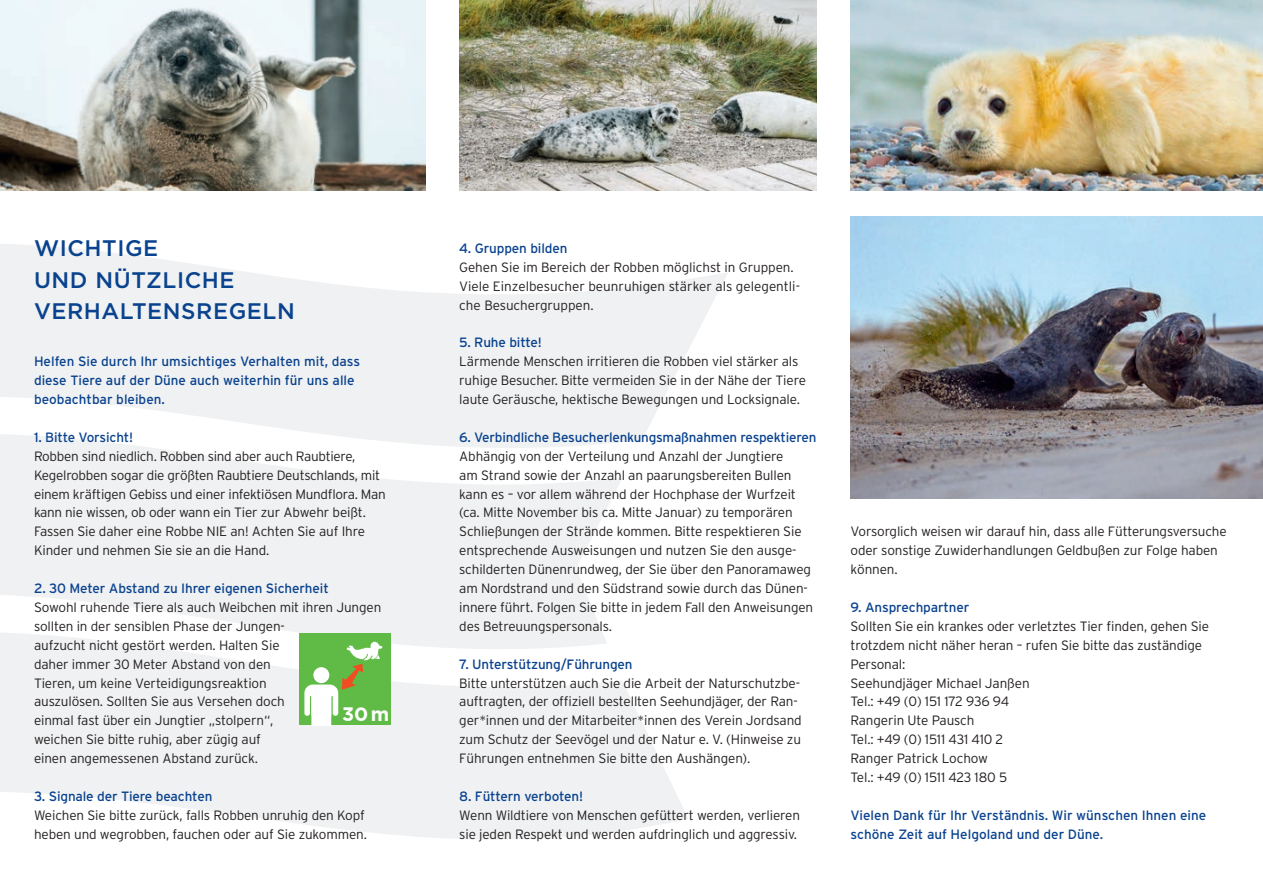
<style>
.page{position:relative;width:1263px;height:893px;background:#fff}
.page>*{position:absolute;margin:0;border:0;box-sizing:border-box;transform-origin:0 0}
.t1{font:500 22.5px/31.5px "Gotham";letter-spacing:.025em;color:#09428e}
.t2{font:700 19.5px "Gotham";color:#fff}
.t3{font:300 13.5px/18.9px "Interstate";letter-spacing:-.01em;color:#231f20}
.t4{font:13.5px/18.9px "Interstate";letter-spacing:-.01em;color:#09428e}
</style>
<div class="page">
<svg style="left:0;top:244px;width:728px;height:198px;fill:#f0f1f2"></svg>
<svg style="left:0;top:399px;width:623px;height:191px;fill:#f0f1f2"></svg>
<svg style="left:0;top:590px;width:688px;height:249px;fill:#f0f1f2"></svg>
<img style="left:0;top:0;width:425px;height:190px">
<img style="left:850px;top:216px;width:413px;height:282px">
<img style="left:459px;top:0;width:357px;height:190px">
<img style="left:850px;top:0;width:413px;height:190px">
<div style="left:299px;top:633px;width:92px;height:92px;background:#60bb46"></div>
<svg style="left:304px;top:641px;width:79px;height:84px"></svg>
<h1 class="t1" style="left:34px;top:232px;width:262px">WICHTIGE<br>UND NÜTZLICHE<br>VERHALTENSREGELN</h1>
<p class="t4" style="left:34px;top:352px;width:328px">Helfen Sie durch Ihr umsichtiges Verhalten mit, dass diese Tiere auf der Düne auch weiterhin für uns alle beobachtbar bleiben.</p>
<p class="t4" style="left:34px;top:427px;width:101px">1. Bitte Vorsicht!</p>
<p class="t3" style="left:34px;top:446px;width:353px">Robben sind niedlich. Robben sind aber auch Raubtiere, Kegelrobben sogar die größten Raubtiere Deutschlands, mit einem kräftigen Gebiss und einer infektiösen Mundflora. Man kann nie wissen, ob oder wann ein Tier zur Abwehr beißt.<br>Fassen Sie daher eine Robbe NIE an! Achten Sie auf Ihre Kinder und nehmen Sie sie an die Hand.</p>
<p class="t4" style="left:34px;top:579px;width:296px">2. 30 Meter Abstand zu Ihrer eigenen Sicherheit</p>
<p class="t3" style="left:34px;top:598px;width:349px">Sowohl ruhende Tiere als auch Weibchen mit ihren Jungen sollten in der sensiblen Phase der Jungen-<br>aufzucht nicht gestört werden. Halten Sie<br>daher immer 30 Meter Abstand von den<br>Tieren, um keine Verteidigungsreaktion<br>auszulösen. Sollten Sie aus Versehen doch<br>einmal fast über ein Jungtier „stolpern“,<br>weichen Sie bitte ruhig, aber zügig auf<br>einen angemessenen Abstand zurück.</p>
<p class="t4" style="left:34px;top:787px;width:180px">3. Signale der Tiere beachten</p>
<p class="t3" style="left:34px;top:805px;width:334px">Weichen Sie bitte zurück, falls Robben unruhig den Kopf heben und wegrobben, fauchen oder auf Sie zukommen.</p>
<h2 class="t2" style="left:342px;top:703px;width:49px">30m</h2>
<p class="t4" style="left:459px;top:238px;width:110px">4. Gruppen bilden</p>
<p class="t3" style="left:459px;top:257px;width:342px">Gehen Sie im Bereich der Robben möglichst in Gruppen.<br>Viele Einzelbesucher beunruhigen stärker als gelegentli&shy;che Besuchergruppen.</p>
<p class="t4" style="left:459px;top:333px;width:84px">5. Ruhe bitte!</p>
<p class="t3" style="left:459px;top:352px;width:348px">Lärmende Menschen irritieren die Robben viel stärker als ruhige Besucher. Bitte vermeiden Sie in der Nähe der Tiere laute Geräusche, hektische Bewegungen und Locksignale.</p>
<p class="t4" style="left:459px;top:427px;width:359px">6. Verbindliche Besucherlenkungsmaßnahmen respektieren</p>
<p class="t3" style="left:459px;top:446px;width:355px">Abhängig von der Verteilung und Anzahl der Jungtiere<br>am Strand sowie der Anzahl an paarungsbereiten Bullen kann es – vor allem während der Hochphase der Wurfzeit (ca. -Mitte November bis ca. Mitte Januar) zu temporären Schließungen der Strände kommen. Bitte respektieren Sie entsprechende Ausweisungen und nutzen Sie den ausge&shy;schilderten Dünenrundweg, der Sie über den Panoramaweg am Nordstrand und den Südstrand sowie durch das Dünen&shy;innere führt. Folgen Sie bitte in jedem Fall den Anweisungen des Betreuungspersonals.</p>
<p class="t4" style="left:459px;top:654px;width:175px">7. Unterstützung/Führungen</p>
<p class="t3" style="left:459px;top:673px;width:344px">Bitte unterstützen auch Sie die Arbeit der Naturschutzbe&shy;auftragten, der offiziell bestellten Seehundjäger, der Ran&shy;ger*innen und der Mitarbeiter*innen des Verein Jordsand zum Schutz der Seevögel und der Natur e. V. (Hinweise zu Führungen entnehmen Sie bitte den Aushängen).</p>
<p class="t4" style="left:459px;top:787px;width:125px">8. Füttern verboten!</p>
<p class="t3" style="left:459px;top:805px;width:342px">Wenn Wildtiere von Menschen gefüttert werden, verlieren sie jeden Respekt und werden aufdringlich und aggressiv.</p>
<p class="t3" style="left:850px;top:522px;width:378px">Vorsorglich weisen wir darauf hin, dass alle Fütterungsversuche oder sonstige Zuwiderhandlungen Geldbußen zur Folge haben können.</p>
<p class="t4" style="left:850px;top:598px;width:121px">9. Ansprechpartner</p>
<p class="t3" style="left:850px;top:616px;width:360px">Sollten Sie ein krankes oder verletztes Tier finden, gehen Sie trotzdem nicht näher heran – rufen Sie bitte das zuständige<br>Personal:<br>Seehundjäger Michael Janßen<br>Tel.: +49 (0) 151 172 936 94<br>Rangerin Ute Pausch<br>Tel.: +49 (0) 1511 431 410 2<br>Ranger Patrick Lochow<br>Tel.: +49 (0) 1511 423 180 5</p>
<p class="t4" style="left:850px;top:805px;width:357px">Vielen Dank für Ihr Verständnis. Wir wünschen Ihnen eine schöne Zeit auf Helgoland und der Düne.</p>
</div>
